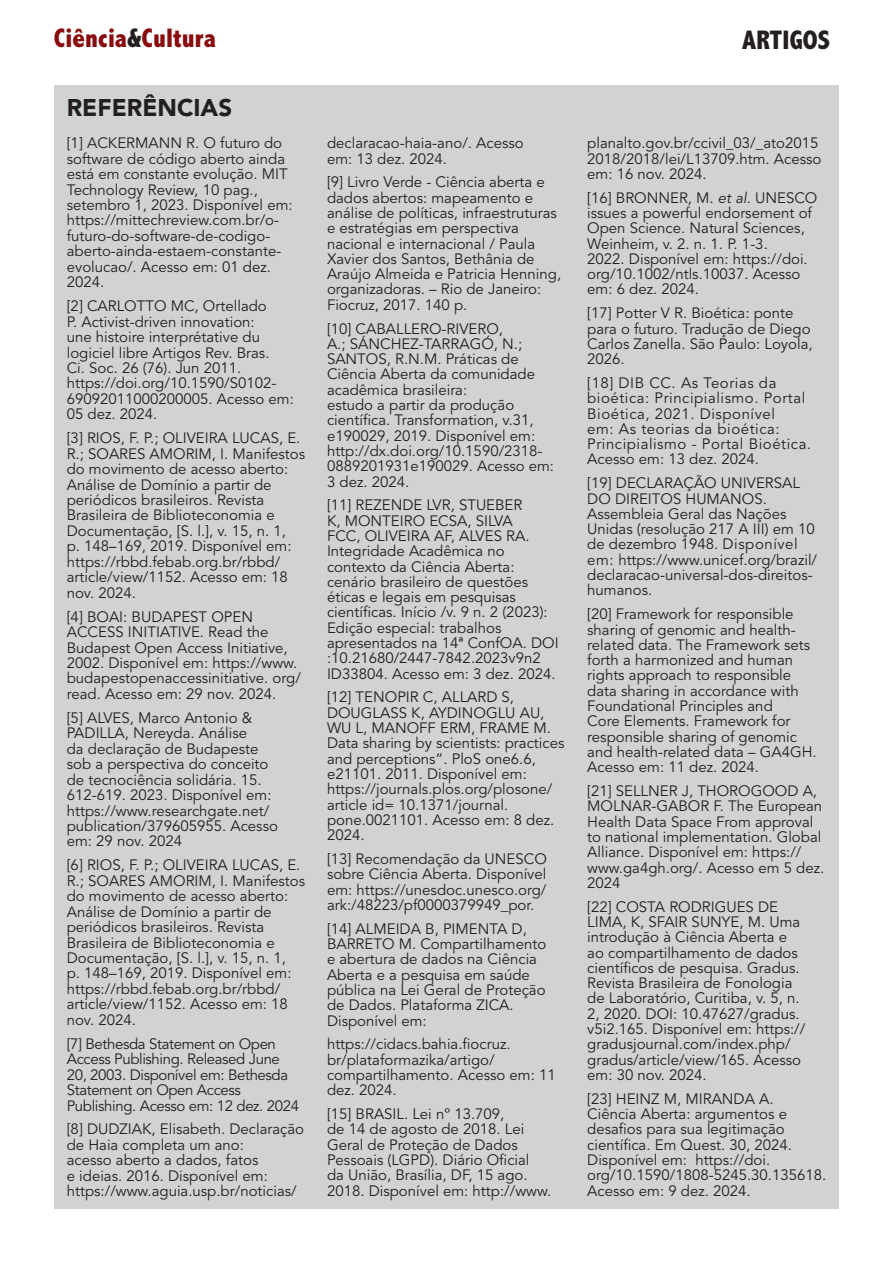
<style>
.page{position:relative;width:893px;height:1263px;background:#fff}
.page>*{position:absolute;margin:0;border:0;box-sizing:border-box;transform-origin:0 0}
.t1{font:800 condensed 27px "Abadi MT Pro";color:#890c0f}
.t2{font:800 condensed 27px "Abadi MT Pro";color:#231f20}
.Titulo_referencias{font:900 24px "Avenir LT Pro";color:#231f20}
.Referencias{font:15px/15.3px "Avenir LT Pro";color:#231f20}
.Referencias-2{font:15px/15.3px "Avenir LT Pro";letter-spacing:.035em;color:#231f20}
.Referencias-3{font:15px/15.5px "Avenir LT Pro";letter-spacing:-.025em;color:#231f20}
.s1{color:#231f20}
.s2{font-style:italic}
</style>
<div class="page">
<div style="left:54px;top:85px;width:785px;height:1124px;background:#d1d2d4"></div>
<h1 class="t1" style="left:54px;top:23px;width:164px">Ciência<span class="s1">&amp;</span>Cultura</h1>
<h1 class="t2" style="left:742px;top:25px;width:89px">ARTIGOS</h1>
<p class="Titulo_referencias" style="left:67px;top:93px;width:167px">REFERÊNCIAS</p>
<p class="Referencias" style="left:67px;top:136px;width:227px">[1] ACKERMANN R. O futuro do software de código aberto ainda está em constante evolução. MIT<br>Technology Review, 10 pag., setembro 1, 2023. Disponível em: https://mittechreview.com.br/o&shy;futuro-do-software-de-codigo&shy;aberto-ainda-estaem-constante&shy;evolucao/. Acesso em: 01 dez.<br>2024.</p>
<p class="Referencias" style="left:67px;top:299px;width:229px">[2] CARLOTTO MC, Ortellado<br>P. Activist-driven innovation:<br>une histoire interprétative du logiciel libre Artigos Rev. Bras.<br>Ci. Soc. 26 (76). Jun 2011. https://doi.org/10.1590/S0102-<br>69092011000200005. Acesso em:<br>05 dez. 2024.</p>
<p class="Referencias" style="left:67px;top:431px;width:240px">[3] RIOS, F. P.; OLIVEIRA LUCAS, E.<br>R.; SOARES AMORIM, I. Manifestos do movimento de acesso aberto:<br>Análise de Domínio a partir de periódicos brasileiros. Revista<br>Brasileira de Biblioteconomia e<br>Documentação, [S. l.], v. 15, n. 1,<br>p. 148–169, 2019. Disponível em: https://rbbd.febab.org.br/rbbd/ article/view/1152. Acesso em: 18 nov. 2024.</p>
<p class="Referencias" style="left:67px;top:609px;width:236px">[4] BOAI: BUDAPEST OPEN<br>ACCESS INITIATIVE. Read the<br>Budapest Open Access Initiative,<br>2002. Disponível em: https://www. budapestopenaccessinitiative. org/ read. Acesso em: 29 nov. 2024.</p>
<p class="Referencias" style="left:67px;top:710px;width:213px">[5] ALVES, Marco Antonio &amp;<br>PADILLA, Nereyda. Análise<br>da declaração de Budapeste sob a perspectiva do conceito de tecnociência solidária. 15.<br>612-619. 2023. Disponível em: https://www.researchgate.net/ publication/379605955. Acesso em: 29 nov. 2024</p>
<p class="Referencias" style="left:67px;top:858px;width:240px">[6] RIOS, F. P.; OLIVEIRA LUCAS, E.<br>R.; SOARES AMORIM, I. Manifestos do movimento de acesso aberto:<br>Análise de Domínio a partir de periódicos brasileiros. Revista<br>Brasileira de Biblioteconomia e<br>Documentação, [S. l.], v. 15, n. 1,<br>p. 148–169, 2019. Disponível em: https://rbbd.febab.org.br/rbbd/ article/view/1152. Acesso em: 18 nov. 2024.</p>
<p class="Referencias-3" style="left:67px;top:1036px;width:234px">[7] Bethesda Statement on Open<br>Access Publishing. Released June<br>20, 2003. Disponível em: Bethesda<br>Statement on Open Access<br>Publishing. Acesso em: 12 dez. 2024</p>
<p class="Referencias" style="left:67px;top:1122px;width:239px">[8] DUDZIAK, Elisabeth. Declaração de Haia completa um ano:<br>acesso aberto a dados, fatos<br>e ideias. 2016. Disponível em: https://www.aguia.usp.br/noticias/</p>
<p class="Referencias" style="left:327px;top:136px;width:198px">declaracao-haia-ano/. Acesso em: 13 dez. 2024.</p>
<p class="Referencias" style="left:327px;top:175px;width:236px">[9] Livro Verde - Ciência aberta e dados abertos: mapeamento e análise de políticas, infraestruturas e estratégias em perspectiva nacional e internacional / Paula<br>Xavier dos Santos, Bethânia de<br>Araújo Almeida e Patricia Henning, organizadoras. – Rio de Janeiro:<br>Fiocruz, 2017. 140 p.</p>
<p class="Referencias" style="left:327px;top:321px;width:229px">[10] CABALLERO-RIVERO,<br>A.; SÁNCHEZ-TARRAGÓ, N.;<br>SANTOS, R.N.M. Práticas de<br>Ciência Aberta da comunidade acadêmica brasileira:<br>estudo a partir da produção científica. Transformation, v.31, e190029, 2019. Disponível em: http://dx.doi.org/10.1590/2318-<br>0889201931e190029. Acesso em:<br>3 dez. 2024.</p>
<p class="Referencias" style="left:327px;top:498px;width:233px">[11] REZENDE LVR, STUEBER<br>K, MONTEIRO ECSA, SILVA<br>FCC, OLIVEIRA AF, ALVES RA.<br>Integridade Acadêmica no contexto da Ciência Aberta: cenário brasileiro de questões éticas e legais em pesquisas científicas. Início /v. 9 n. 2 (2023):<br>Edição especial: trabalhos apresentados na 14ª ConfOA. DOI :10.21680/2447-7842.2023v9n2<br>ID33804. Acesso em: 3 dez. 2024.</p>
<p class="Referencias" style="left:327px;top:690px;width:239px">[12] TENOPIR C, ALLARD S,<br>DOUGLASS K, AYDINOGLU AU,<br>WU L, MANOFF ERM, FRAME M.<br>Data sharing by scientists: practices and perceptions”. PloS one6.6, e21101. 2011. Disponível em: https://journals.plos.org/plosone/ article id= 10.1371/journal. pone.0021101. Acesso em: 8 dez.<br>2024.</p>
<p class="Referencias" style="left:327px;top:851px;width:221px;text-align:justify">[13] Recomendação da UNESCO sobre Ciência Aberta. Disponível em: https://unesdoc.unesco.org/ ark:/48223/pf0000379949_por.</p>
<p class="Referencias" style="left:327px;top:921px;width:221px">[14] ALMEIDA B, PIMENTA D,<br>BARRETO M. Compartilhamento e abertura de dados na Ciência<br>Aberta e a pesquisa em saúde pública na Lei Geral de Proteção de Dados. Plataforma ZICA.<br>Disponível em:</p>
<p class="Referencias" style="left:327px;top:1037px;width:230px">https://cidacs.bahia.fiocruz. br/plataformazika/artigo/ compartilhamento. Acesso em: 11 dez. 2024.</p>
<p class="Referencias" style="left:327px;top:1106px;width:226px">[15] BRASIL. Lei nº 13.709,<br>de 14 de agosto de 2018. Lei<br>Geral de Proteção de Dados<br>Pessoais (LGPD). Diário Oficial<br>da União, Brasília, DF, 15 ago.<br>2018. Disponível em: http://www.</p>
<p class="Referencias" style="left:587px;top:136px;width:236px">planalto.gov.br/ccivil_03/_ato2015<br>2018/2018/lei/L13709.htm. Acesso em: 16 nov. 2024.</p>
<p class="Referencias" style="left:587px;top:190px;width:232px">[16] BRONNER, M. <span class="s2">et al</span>. UNESCO issues a powerful endorsement of<br>Open Science. Natural Sciences,<br>Weinheim, v. 2. n. 1. P. 1-3.<br>2022. Disponível em: https://doi. org/10.1002/ntls.10037. Acesso em: 6 dez. 2024.</p>
<p class="Referencias" style="left:587px;top:306px;width:227px">[17] Potter V R. Bioética: ponte para o futuro. Tradução de Diego<br>Carlos Zanella. São Paulo: Loyola,<br>2026.</p>
<p class="Referencias-2" style="left:587px;top:375px;width:225px">[18] DIB CC. As Teorias da bioética: Principialismo. Portal<br>Bioética, 2021. Disponível<br>em: As teorias da bioética:<br>Principialismo - Portal Bioética.<br>Acesso em: 13 dez. 2024.</p>
<p class="Referencias" style="left:587px;top:476px;width:231px">[19] DECLARAÇÃO UNIVERSAL<br>DO DIREITOS HUMANOS.<br>Assembleia Geral das Nações<br>Unidas (resolução 217 A III) em 10 de dezembro 1948. Disponível em: https://www.unicef.org/brazil/ declaracao-universal-dos-direitos&shy;humanos.</p>
<p class="Referencias" style="left:587px;top:607px;width:231px">[20] Framework for responsible sharing of genomic and health&shy;related data. The Framework sets forth a harmonized and human rights approach to responsible data sharing in accordance with<br>Foundational Principles and<br>Core Elements. Framework for responsible sharing of genomic and health-related data – GA4GH.<br>Acesso em: 11 dez. 2024.</p>
<p class="Referencias" style="left:587px;top:783px;width:239px">[21] SELLNER J, THOROGOOD A,<br>MOLNAR-GABOR F. The European<br>Health Data Space From approval to national implementation. Global<br>Alliance. Disponível em: https:// www.ga4gh.org/. Acesso em 5 dez.<br>2024</p>
<p class="Referencias" style="left:587px;top:899px;width:220px">[22] COSTA RODRIGUES DE<br>LIMA, K, SFAIR SUNYE, M. Uma introdução à Ciência Aberta e ao compartilhamento de dados científicos de pesquisa. Gradus.<br>Revista Brasileira de Fonologia de Laboratório, Curitiba, v. 5, n.<br>2, 2020. DOI: 10.47627/gradus. v5i2.165. Disponível em: https:// gradusjournal.com/index.php/ gradus/article/view/165. Acesso em: 30 nov. 2024.</p>
<p class="Referencias" style="left:587px;top:1091px;width:240px">[23] HEINZ M, MIRANDA A.<br>Ciência Aberta: argumentos e desafios para sua legitimação científica. Em Quest. 30, 2024.<br>Disponível em: https://doi. org/10.1590/1808-5245.30.135618.<br>Acesso em: 9 dez. 2024.</p>
</div>
